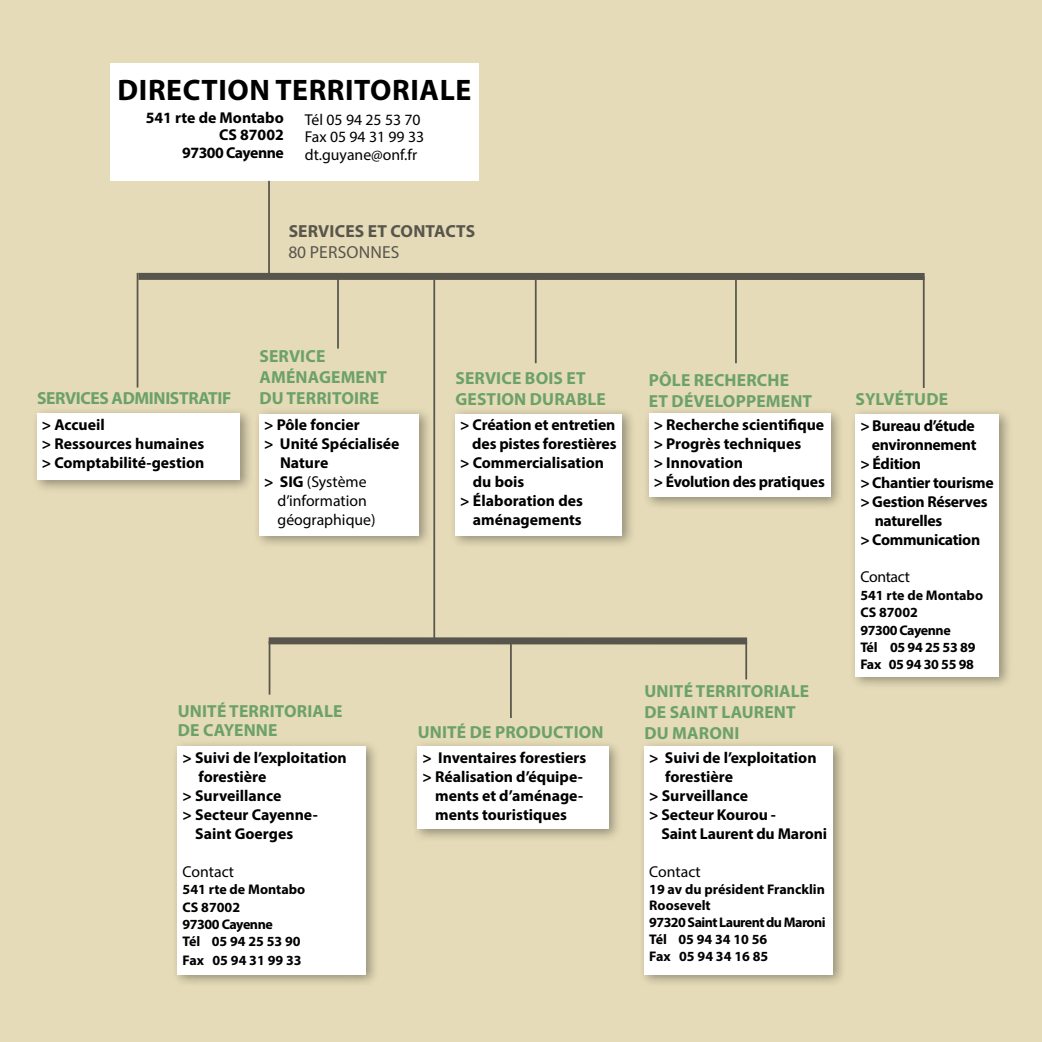
<style>
.page{position:relative;width:1042px;height:1042px;background:#e5dbb8}
.page>*{position:absolute;margin:0;border:0;box-sizing:border-box;transform-origin:0 0}
.t1{font:700 29.75px "Myriad Pro";letter-spacing:.02em;color:#000}
.t2{font:700 17.5px/21px "Myriad Pro";letter-spacing:.01em;color:#6ca169}
.t3{font:700 17.5px "Myriad Pro";letter-spacing:-.02em;color:#6ca169}
.t4{font:700 17.5px "Myriad Pro";letter-spacing:.015em;color:#58554c}
.t5{font:17.5px "Myriad Pro";letter-spacing:.01em;color:#58554c}
.t6{font:700 15.75px/18.9px "Myriad Pro";color:#000}
.t7{font:15.75px/17.5px "Myriad Pro";color:#000}
.t8{font:700 15.75px "Myriad Pro";letter-spacing:-.02em;color:#000}
.t9{font:700 14px/17.2px "Myriad Pro";letter-spacing:-.005em;color:#000}
.s1{font-weight:700}
</style>
<div class="page">
<div style="left:110px;top:63px;width:369px;height:118px;background:#fff"></div>
<div style="left:32px;top:407px;width:222px;height:86px;background:#000;opacity:.35"></div>
<div style="left:37px;top:414px;width:203px;height:66px;background:#fff"></div>
<div style="left:450px;top:407px;width:185px;height:140px;background:#000;opacity:.35"></div>
<div style="left:455px;top:414px;width:167px;height:121px;background:#fff"></div>
<div style="left:254px;top:407px;width:178px;height:140px;background:#000;opacity:.35"></div>
<div style="left:259px;top:414px;width:159px;height:121px;background:#fff"></div>
<div style="left:643px;top:407px;width:201px;height:104px;background:#000;opacity:.35"></div>
<div style="left:649px;top:414px;width:181px;height:83px;background:#fff"></div>
<div style="left:850px;top:408px;width:163px;height:282px;background:#000;opacity:.35"></div>
<div style="left:855px;top:414px;width:144px;height:262px;background:#fff"></div>
<div style="left:172px;top:740px;width:207px;height:247px;background:#000;opacity:.35"></div>
<div style="left:178px;top:746px;width:188px;height:229px;background:#fff"></div>
<div style="left:412px;top:740px;width:210px;height:102px;background:#000;opacity:.35"></div>
<div style="left:417px;top:746px;width:191px;height:83px;background:#fff"></div>
<div style="left:639px;top:740px;width:206px;height:247px;background:#000;opacity:.35"></div>
<div style="left:644px;top:746px;width:188px;height:229px;background:#fff"></div>
<hr style="left:268px;top:181px;width:2px;height:93px;background:#58554c">
<hr style="left:137px;top:273px;width:1px;height:114px;background:#58554c">
<div style="left:138px;top:273px;width:786px;height:7px;background:#58554c"></div>
<hr style="left:337px;top:276px;width:2px;height:72px;background:#58554c">
<hr style="left:433px;top:280px;width:2px;height:359px;background:#58554c">
<hr style="left:535px;top:276px;width:1px;height:87px;background:#58554c">
<hr style="left:735px;top:276px;width:2px;height:87px;background:#58554c">
<hr style="left:923px;top:276px;width:1px;height:112px;background:#58554c">
<div style="left:269px;top:637px;width:478px;height:7px;background:#58554c"></div>
<hr style="left:510px;top:641px;width:2px;height:77px;background:#58554c">
<hr style="left:269px;top:641px;width:1px;height:53px;background:#58554c">
<hr style="left:745px;top:641px;width:2px;height:38px;background:#58554c">
<h1 class="t1" style="left:118px;top:71px;width:352px">direction TERRITORIALE</h1>
<p class="t6" style="left:146px;top:108px;width:140px;line-height:17.5px;text-align:right">541 rte de Montabo<br>CS 87002<br>97300 Cayenne</p>
<p class="t7" style="left:305px;top:110px;width:121px">Tél 05 94 25 53 70<br>Fax 05 94 31 99 33 dt.guyane@onf.fr</p>
<p class="t4" style="left:289px;top:219px;width:136px">services et contacts</p>
<p class="t5" style="left:288px;top:241px;width:111px">80 personnes</p>
<p class="t3" style="left:37px;top:387px;width:108px">services administratif</p>
<p class="t2" style="left:259px;top:345px;width:67px">service aménag</p>
<p class="t2" style="left:331px;top:366px;width:46px">ement</p>
<p class="t2" style="left:259px;top:387px;width:57px">du territ</p>
<p class="t2" style="left:341px;top:387px;width:39px">oire</p>
<p class="t2" style="left:455px;top:367px;width:129px">service bois et gestion durabl</p>
<p class="t2" style="left:596px;top:388px;width:11px">e</p>
<p class="t2" style="left:649px;top:369px;width:153px">pôle recherche et développement</p>
<p class="t2" style="left:855px;top:388px;width:94px">sylvétu de</p>
<p class="t6" style="left:264px;top:415px;width:97px">&gt; Pôle foncier</p>
<p class="t6" style="left:264px;top:434px;width:137px">&gt; Unité Spécialisée</p>
<p class="t6" style="left:280px;top:453px;width:50px">Nature</p>
<p class="t7" style="left:264px;top:473px;width:104px"><span class="s1">&gt; SIG</span> (Système</p>
<p class="t7" style="left:277px;top:492px;width:91px">d’information</p>
<p class="t7" style="left:277px;top:511px;width:100px">géographique)</p>
<p class="t6" style="left:42px;top:415px;width:164px">&gt; Accueil<br>&gt; Ressources humaines &gt; Comptabilité-gestion</p>
<p class="t6" style="left:460px;top:415px;width:157px">&gt; Création et entretien</p>
<p class="t6" style="left:472px;top:434px;width:146px">des pistes forestières</p>
<p class="t6" style="left:460px;top:453px;width:145px">&gt; Commercialisation</p>
<p class="t6" style="left:473px;top:472px;width:53px">du bois</p>
<p class="t6" style="left:460px;top:491px;width:124px">&gt; élaboration des</p>
<p class="t6" style="left:473px;top:510px;width:110px">aménagements</p>
<p class="t6" style="left:654px;top:415px;width:173px">&gt; Recherche scientifique &gt; Progrès techniques<br>&gt; Innovation<br>&gt; évolution des pratiques</p>
<p class="t8" style="left:860px;top:416px;width:116px">&gt; Bureau d’étude</p>
<p class="t8" style="left:872px;top:434px;width:106px">environnement</p>
<p class="t6" style="left:860px;top:454px;width:62px">&gt; édition</p>
<p class="t8" style="left:860px;top:472px;width:135px">&gt; Chantier tourisme</p>
<p class="t8" style="left:860px;top:491px;width:129px">&gt; Gestion Réserves</p>
<p class="t8" style="left:874px;top:510px;width:69px">naturelles</p>
<p class="t8" style="left:860px;top:529px;width:121px">&gt; Communication</p>
<p class="t7" style="left:860px;top:568px;width:51px">Contact</p>
<p class="t9" style="left:860px;top:586px;width:124px">541 rte de Montabo<br>CS 87002<br>97300 Cayenne<br>Tél 05 94 25 53 89<br>Fax 05 94 30 55 98</p>
<p class="t2" style="left:178px;top:700px;width:11px">unit</p>
<p class="t2" style="left:217px;top:700px;width:42px">é territ</p>
<p class="t2" style="left:284px;top:700px;width:23px">orial</p>
<p class="t2" style="left:333px;top:700px;width:11px">e</p>
<p class="t2" style="left:178px;top:719px;width:101px">de cayenn e</p>
<p class="t2" style="left:418px;top:721px;width:11px">unit</p>
<p class="t2" style="left:457px;top:721px;width:94px">é de producti</p>
<p class="t2" style="left:579px;top:721px;width:24px">on</p>
<p class="t2" style="left:644px;top:680px;width:11px">unit</p>
<p class="t2" style="left:684px;top:680px;width:42px">é territ</p>
<p class="t2" style="left:751px;top:680px;width:23px">orial</p>
<p class="t2" style="left:800px;top:680px;width:11px">e</p>
<p class="t2" style="left:644px;top:701px;width:36px">de saint</p>
<p class="t2" style="left:721px;top:701px;width:12px">laur</p>
<p class="t2" style="left:764px;top:701px;width:21px">ent</p>
<p class="t2" style="left:644px;top:722px;width:41px">du mar</p>
<p class="t2" style="left:709px;top:722px;width:22px">oni</p>
<p class="t6" style="left:183px;top:748px;width:166px">&gt; Suivi de l’exploitation</p>
<p class="t6" style="left:198px;top:767px;width:69px">forestière</p>
<p class="t6" style="left:183px;top:786px;width:100px">&gt; Surveillance</p>
<p class="t6" style="left:183px;top:805px;width:137px">&gt; Secteur Cayenne-</p>
<p class="t6" style="left:195px;top:823px;width:99px">Saint Goerges</p>
<p class="t7" style="left:183px;top:862px;width:53px">Contact</p>
<p class="t9" style="left:183px;top:880px;width:124px">541 rte de Montabo<br>CS 87002<br>97300 Cayenne<br>Tél 05 94 25 53 90</p>
<p class="t9" style="left:183px;top:951px;width:120px">Fax 05 94 31 99 33</p>
<p class="t6" style="left:422px;top:748px;width:165px;text-align:center">&gt; Inventaires forestiers &gt; Réalisation d’équipe&shy;ments et d’aménage&shy;ments touristiques</p>
<p class="t6" style="left:649px;top:748px;width:169px">&gt; Suivi de l’exploitation</p>
<p class="t6" style="left:665px;top:767px;width:69px">forestière</p>
<p class="t6" style="left:649px;top:786px;width:100px">&gt; Surveillance</p>
<p class="t6" style="left:649px;top:805px;width:128px">&gt; Secteur Kourou -</p>
<p class="t6" style="left:661px;top:823px;width:167px">Saint Laurent du Maroni</p>
<p class="t7" style="left:649px;top:862px;width:53px">Contact</p>
<p class="t9" style="left:649px;top:880px;width:178px">19 av du président Francklin<br>Roosevelt<br>97320 Saint Laurent du Maroni<br>Tél 05 94 34 10 56<br>Fax 05 94 34 16 85</p>
</div>
